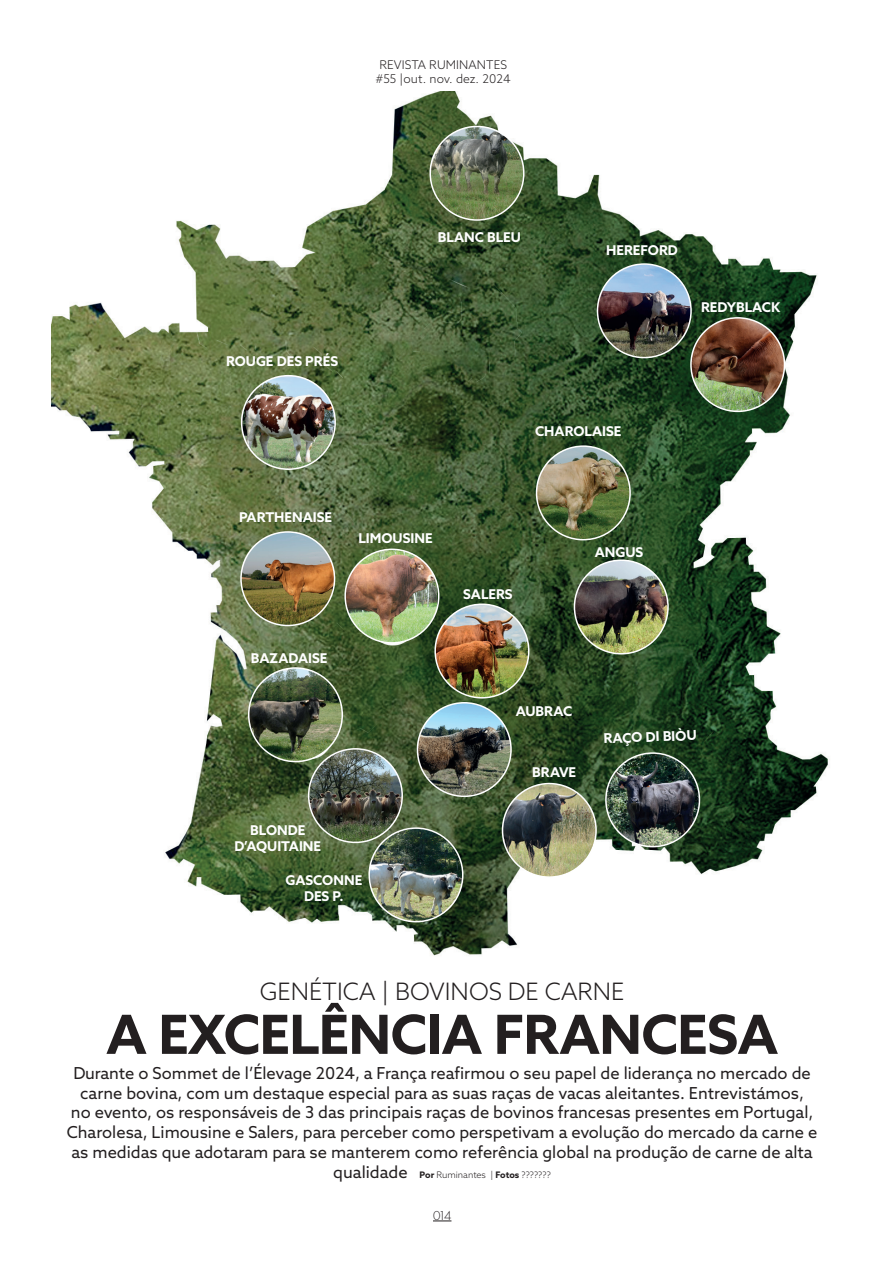
<style>
.page{position:relative;width:893px;height:1263px;background:#fff}
.page>*{position:absolute;margin:0;border:0;box-sizing:border-box;transform-origin:0 0}
.t1{font:700 54px "Azo Sans";letter-spacing:-.01em;color:#231f20}
.t2{font:300 24px "Azo Sans";color:#231f20}
.t3{font:16.5px/19.8px "Azo Sans";color:#231f20;text-align:center}
.t4{font:700 13.5px/16.2px "Azo Sans";color:#fff;text-align:center}
.t5{font:300 13.5px "Futura PT";color:#231f20}
.t6{font:300 12px/14.4px "Azo Sans";letter-spacing:.01em;color:#231f20}
.t7{font:300 9px "Azo Sans";color:#231f20}
.s1{font-weight:400;font-size:16.5px}
.s2{font-weight:700}
</style>
<div class="page">
<svg style="left:433px;top:1220px;width:18px;height:1px"></svg>
<img style="left:51px;top:91px;width:778px;height:865px">
<img style="left:430px;top:126px;width:94px;height:94px;border-radius:47px">
<div style="left:429px;top:126px;width:95px;height:95px;border:2px solid #fff;border-radius:50%"></div>
<img style="left:597px;top:264px;width:94px;height:94px;border-radius:47px">
<div style="left:597px;top:263px;width:95px;height:95px;border:2px solid #fff;border-radius:50%"></div>
<img style="left:691px;top:318px;width:93px;height:93px;border-radius:47px">
<div style="left:690px;top:317px;width:95px;height:95px;border:2px solid #fff;border-radius:50%"></div>
<img style="left:435px;top:604px;width:94px;height:94px;border-radius:47px">
<div style="left:434px;top:603px;width:95px;height:95px;border:2px solid #fff;border-radius:50%"></div>
<img style="left:249px;top:668px;width:93px;height:93px;border-radius:47px">
<div style="left:248px;top:667px;width:95px;height:95px;border:2px solid #fff;border-radius:50%"></div>
<img style="left:309px;top:749px;width:93px;height:93px;border-radius:47px">
<div style="left:308px;top:748px;width:95px;height:95px;border:2px solid #fff;border-radius:50%"></div>
<img style="left:369px;top:828px;width:94px;height:94px;border-radius:47px">
<div style="left:368px;top:827px;width:95px;height:95px;border:2px solid #fff;border-radius:50%"></div>
<img style="left:417px;top:703px;width:94px;height:93px;border-radius:47px">
<div style="left:417px;top:702px;width:95px;height:95px;border:2px solid #fff;border-radius:50%"></div>
<img style="left:502px;top:783px;width:94px;height:94px;border-radius:47px">
<div style="left:502px;top:783px;width:95px;height:95px;border:2px solid #fff;border-radius:50%"></div>
<img style="left:606px;top:753px;width:93px;height:94px;border-radius:47px">
<div style="left:605px;top:752px;width:95px;height:95px;border:2px solid #fff;border-radius:50%"></div>
<img style="left:574px;top:560px;width:94px;height:94px;border-radius:47px">
<div style="left:574px;top:559px;width:95px;height:95px;border:2px solid #fff;border-radius:50%"></div>
<img style="left:536px;top:446px;width:94px;height:94px;border-radius:47px">
<div style="left:536px;top:445px;width:95px;height:95px;border:2px solid #fff;border-radius:50%"></div>
<img style="left:345px;top:550px;width:92px;height:93px">
<div style="left:344px;top:549px;width:95px;height:95px;border:2px solid #fff;border-radius:50%"></div>
<img style="left:241px;top:532px;width:94px;height:93px;border-radius:47px">
<div style="left:240px;top:531px;width:95px;height:95px;border:2px solid #fff;border-radius:50%"></div>
<img style="left:242px;top:376px;width:93px;height:93px;border-radius:47px">
<div style="left:241px;top:375px;width:95px;height:95px;border:2px solid #fff;border-radius:50%"></div>
<p class="t6" style="left:376px;top:57px;width:136px">REVISTA RUMINANTES #55 |out. nov. dez. 2024</p>
<p class="t4" style="left:226px;top:352px;width:114px">ROUGE DES PRÉS</p>
<p class="t4" style="left:438px;top:229px;width:84px">BLANC BLEU</p>
<p class="t4" style="left:606px;top:242px;width:73px">HEREFORD</p>
<p class="t4" style="left:701px;top:299px;width:80px">REDYBLACK</p>
<p class="t4" style="left:535px;top:423px;width:88px">CHAROLAISE</p>
<p class="t4" style="left:239px;top:509px;width:95px">PARTHENAISE</p>
<p class="t4" style="left:358px;top:529px;width:76px">LIMOUSINE</p>
<p class="t4" style="left:251px;top:650px;width:78px">BAZADAISE</p>
<p class="t4" style="left:234px;top:822px;width:88px">BLONDE<br>D’AQUITAINE</p>
<p class="t4" style="left:463px;top:586px;width:51px">SALERS</p>
<p class="t4" style="left:595px;top:543px;width:50px">ANGUS</p>
<p class="t4" style="left:516px;top:703px;width:58px">AUBRAC</p>
<p class="t4" style="left:532px;top:764px;width:45px">BRAVE</p>
<p class="t4" style="left:603px;top:730px;width:95px;rotate:-2deg">RAÇO DI BIÒU</p>
<p class="t4" style="left:285px;top:872px;width:78px">GASCONNE<br>DES P.</p>
<h2 class="t2" style="left:260px;top:976px;width:366px">GENÉTICA | BOVINOS DE CARNE</h2>
<h1 class="t1" style="left:106px;top:999px;width:673px">A EXCELÊNCIA FRANCESA</h1>
<p class="t3" style="left:67px;top:1063px;width:752px">Durante o Sommet de l’Élevage 2024, a França reafirmou o seu papel de liderança no mercado de carne bovina, com um destaque especial para as suas raças de vacas aleitantes. Entrevistámos,<br>no evento, os responsáveis de 3 das principais raças de bovinos francesas presentes em Portugal, Charolesa, Limousine e Salers, para perceber como perspetivam a evolução do mercado da carne e as medidas que adotaram para se manterem como referência global na produção de carne de alta</p>
<p class="t7" style="left:333px;top:1169px;width:219px"><span class="s1">qualidade</span> <span class="s2">Por</span> Ruminantes | <span class="s2">Fotos</span> ???????</p>
<p class="t5" style="left:433px;top:1207px;width:20px">014</p>
</div>
